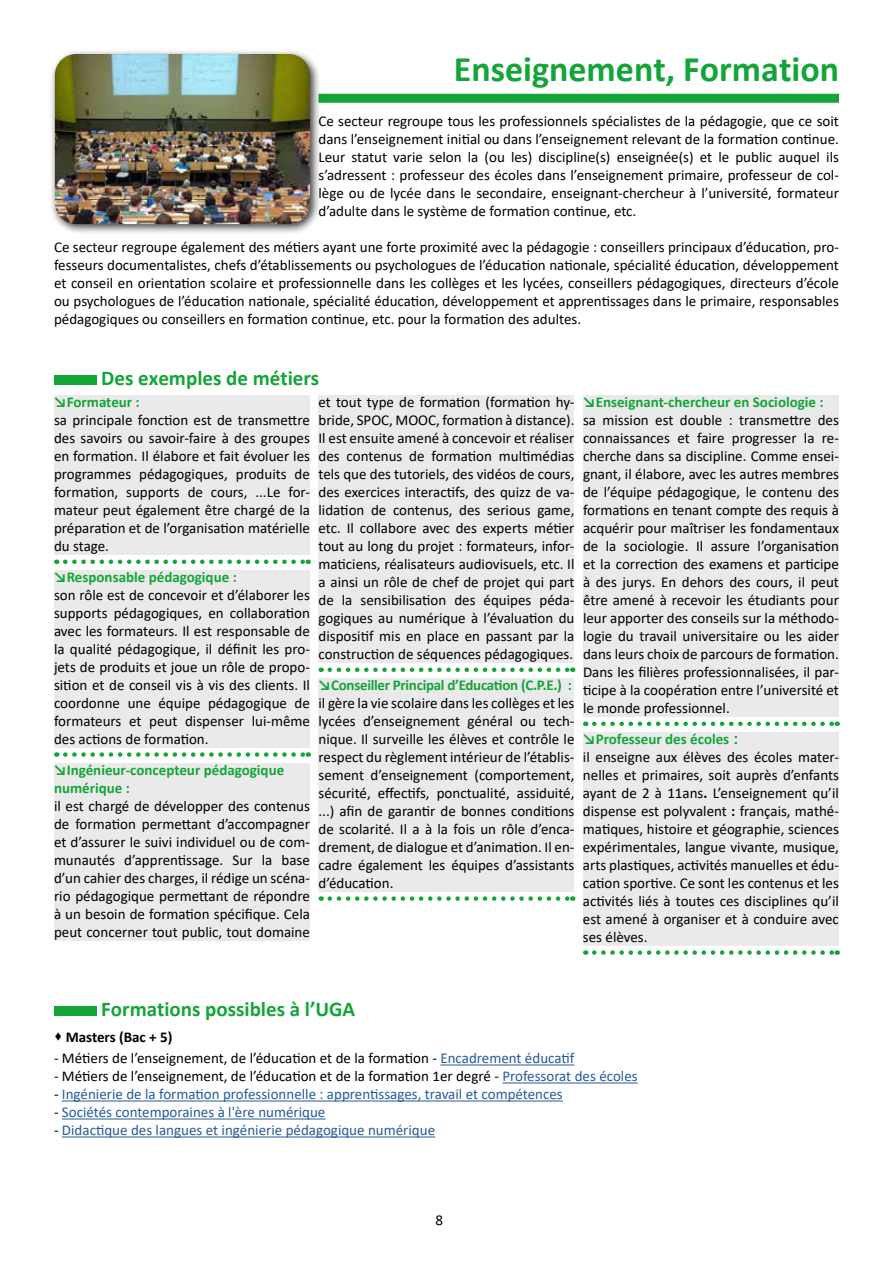
<style>
.page{position:relative;width:893px;height:1263px;background:#fff}
.page>*{position:absolute;margin:0;border:0;box-sizing:border-box;transform-origin:0 0}
.t1{font:700 36px "Calibri";color:#13a538}
.t2{font:700 21px "Calibri";color:#13a538}
.t3{font:15px/18px "Calibri";color:#000;text-align:justify}
.t4{font:15px "Calibri";color:#275b9b}
.t5{font:700 15px/18px "Calibri";color:#13a538}
.t6{font:700 15px "Calibri";letter-spacing:-.02em;color:#13a538}
.t7{font:700 15px "Calibri";color:#000}
.s1{font-weight:700;color:#13a538}
.s2{font-family:"Arial";font-weight:700;color:#13a538}
.s3{font-weight:700}
.s4{color:#275b9b}
.s5{color:#000}
</style>
<div class="page">
<div style="left:318px;top:94px;width:521px;height:9px;background:#13a538"></div>
<div style="left:54px;top:375px;width:43px;height:10px;background:#13a538"></div>
<div style="left:54px;top:396px;width:256px;height:19px;background:#ebeaeb"></div>
<div style="left:54px;top:414px;width:256px;height:141px;background:#ebeaeb"></div>
<svg style="left:65px;top:559px;width:244px;height:5px"></svg>
<div style="left:54px;top:570px;width:256px;height:20px;background:#ebeaeb"></div>
<div style="left:54px;top:588px;width:256px;height:159px;background:#ebeaeb"></div>
<svg style="left:65px;top:752px;width:244px;height:5px"></svg>
<div style="left:54px;top:763px;width:256px;height:37px;background:#ebeaeb"></div>
<div style="left:54px;top:799px;width:256px;height:141px;background:#ebeaeb"></div>
<div style="left:318px;top:396px;width:256px;height:267px;background:#ebeaeb"></div>
<svg style="left:330px;top:667px;width:243px;height:5px"></svg>
<div style="left:318px;top:678px;width:256px;height:20px;background:#ebeaeb"></div>
<div style="left:318px;top:696px;width:256px;height:195px;background:#ebeaeb"></div>
<svg style="left:330px;top:896px;width:243px;height:5px"></svg>
<div style="left:583px;top:396px;width:256px;height:19px;background:#ebeaeb"></div>
<div style="left:583px;top:414px;width:256px;height:303px;background:#ebeaeb"></div>
<svg style="left:594px;top:721px;width:244px;height:5px"></svg>
<div style="left:583px;top:732px;width:256px;height:20px;background:#ebeaeb"></div>
<div style="left:583px;top:750px;width:256px;height:195px;background:#ebeaeb"></div>
<svg style="left:594px;top:950px;width:244px;height:5px"></svg>
<hr style="left:440px;top:1064px;width:134px;height:1px;background:#275b9b">
<hr style="left:502px;top:1082px;width:136px;height:1px;background:#275b9b">
<hr style="left:62px;top:1100px;width:501px;height:1px;background:#275b9b">
<hr style="left:62px;top:1118px;width:263px;height:1px;background:#275b9b">
<hr style="left:62px;top:1136px;width:373px;height:1px;background:#275b9b">
<div style="left:54px;top:1006px;width:43px;height:10px;background:#13a538"></div>
<div style="left:50px;top:49px;width:271px;height:186px;background:#000;opacity:.75"></div>
<img style="left:55px;top:54px;width:255px;height:170px">
<h1 class="t1" style="left:454px;top:44px;width:387px">Enseignement, Formation</h1>
<p class="t3" style="left:318px;top:111px;width:522px">Ce secteur regroupe tous les professionnels spécialistes de la pédagogie, que ce soit dans l’enseignement initial ou dans l’enseignement relevant de la formation continue.<br>Leur statut varie selon la (ou les) discipline(s) enseignée(s) et le public auquel ils s’adressent : professeur des écoles dans l’enseignement primaire, professeur de col&shy;lège ou de lycée dans le secondaire, enseignant-chercheur à l’université, formateur d’adulte dans le système de formation continue, etc.</p>
<p class="t3" style="left:54px;top:237px;width:786px">Ce secteur regroupe également des métiers ayant une forte proximité avec la pédagogie : conseillers principaux d’éducation, pro&shy;fesseurs documentalistes, chefs d’établissements ou psychologues de l’éducation nationale, spécialité éducation, développement et conseil en orientation scolaire et professionnelle dans les collèges et les lycées, conseillers pédagogiques, directeurs d’école ou psychologues de l’éducation nationale, spécialité éducation, développement et apprentissages dans le primaire, responsables pédagogiques ou conseillers en formation continue, etc. pour la formation des adultes.</p>
<h2 class="t2" style="left:101px;top:363px;width:219px">Des exemples de métiers</h2>
<p class="t5" style="left:54px;top:393px;width:87px">↘Formateur :</p>
<p class="t3" style="left:54px;top:411px;width:257px">sa principale fonction est de transmettre des savoirs ou savoir-faire à des groupes en formation. Il élabore et fait évoluer les programmes pédagogiques, produits de formation, supports de cours, ...Le for&shy;mateur peut également être chargé de la préparation et de l’organisation matérielle du stage.</p>
<p class="t5" style="left:54px;top:568px;width:184px">↘Responsable pédagogique :</p>
<p class="t3" style="left:54px;top:585px;width:257px">son rôle est de concevoir et d’élaborer les supports pédagogiques, en collaboration avec les formateurs. Il est responsable de la qualité pédagogique, il définit les pro&shy;jets de produits et joue un rôle de propo&shy;sition et de conseil vis à vis des clients. Il coordonne une équipe pédagogique de formateurs et peut dispenser lui-même des actions de formation.</p>
<p class="t5" style="left:54px;top:760px;width:232px">↘Ingénieur-concepteur pédagogique numérique :</p>
<p class="t3" style="left:54px;top:796px;width:257px">il est chargé de développer des contenus de formation permettant d’accompagner et d’assurer le suivi individuel ou de com&shy;munautés d’apprentissage. Sur la base d’un cahier des charges, il rédige un scéna&shy;rio pédagogique permettant de répondre à un besoin de formation spécifique. Cela peut concerner tout public, tout domaine</p>
<p class="t3" style="left:318px;top:393px;width:257px">et tout type de formation (formation hy&shy;bride, SPOC, MOOC, formation à distance).<br>Il est ensuite amené à concevoir et réaliser des contenus de formation multimédias tels que des tutoriels, des vidéos de cours, des exercices interactifs, des quizz de va&shy;lidation de contenus, des serious game, etc. Il collabore avec des experts métier tout au long du projet : formateurs, infor&shy;maticiens, réalisateurs audiovisuels, etc. Il a ainsi un rôle de chef de projet qui part de la sensibilisation des équipes péda&shy;gogiques au numérique à l’évaluation du dispositif mis en place en passant par la construction de séquences pédagogiques.</p>
<p class="t6" style="left:318px;top:674px;width:255px">↘Conseiller Principal d’Education (C.P.E.) :</p>
<p class="t3" style="left:318px;top:693px;width:257px">il gère la vie scolaire dans les collèges et les lycées d’enseignement général ou tech&shy;nique. Il surveille les élèves et contrôle le respect du règlement intérieur de l’établis&shy;sement d’enseignement (comportement, sécurité, effectifs, ponctualité, assiduité, ...) afin de garantir de bonnes conditions de scolarité. Il a à la fois un rôle d’enca&shy;drement, de dialogue et d’animation. Il en&shy;cadre également les équipes d’assistants d’éducation.</p>
<p class="t5" style="left:583px;top:393px;width:242px">↘Enseignant-chercheur en Sociologie :</p>
<p class="t3" style="left:583px;top:411px;width:257px">sa mission est double : transmettre des connaissances et faire progresser la re&shy;cherche dans sa discipline. Comme ensei&shy;gnant, il élabore, avec les autres membres de l’équipe pédagogique, le contenu des formations en tenant compte des requis à acquérir pour maîtriser les fondamentaux de la sociologie. Il assure l’organisation et la correction des examens et participe à des jurys. En dehors des cours, il peut être amené à recevoir les étudiants pour leur apporter des conseils sur la méthodo&shy;logie du travail universitaire ou les aider dans leurs choix de parcours de formation.<br>Dans les filières professionnalisées, il par&shy;ticipe à la coopération entre l’université et le monde professionnel.</p>
<p class="t3" style="left:583px;top:729px;width:257px;text-align:left"><span class="s1">↘Professeur des écoles</span> <span class="s2">:<br></span>il enseigne aux élèves des écoles mater&shy;nelles et primaires, soit auprès d’enfants ayant de 2 à 11ans<span class="s3">.</span> L’enseignement qu’il dispense est polyvalent <span class="s3">:</span> français, mathé&shy;matiques, histoire et géographie, sciences expérimentales, langue vivante, musique, arts plastiques, activités manuelles et édu&shy;cation sportive. Ce sont les contenus et les activités liés à toutes ces disciplines qu’il est amené à organiser et à conduire avec ses élèves.</p>
<h2 class="t2" style="left:101px;top:994px;width:256px">Formations possibles à l’UGA</h2>
<p class="t7" style="left:54px;top:1027px;width:120px">• Masters (Bac + 5)</p>
<p class="t3" style="left:54px;top:1049px;width:522px">- Métiers de l’enseignement, de l’éducation et de la formation - <span class="s4">Encadrement éducatif</span></p>
<p class="t3" style="left:54px;top:1067px;width:585px">- Métiers de l’enseignement, de l’éducation et de la formation 1er degré - <span class="s4">Professorat des écoles</span></p>
<p class="t4" style="left:54px;top:1084px;width:510px"><span class="s5">-</span> Ingénierie de la formation professionnelle : apprentissages, travail et compétences</p>
<p class="t4" style="left:54px;top:1102px;width:273px"><span class="s5">-</span> Sociétés contemporaines à l'ère numérique</p>
<p class="t4" style="left:54px;top:1120px;width:383px"><span class="s5">-</span> Didactique des langues et ingénierie pédagogique numérique</p>
<p class="t3" style="left:435px;top:1211px;width:9px">8</p>
</div>
